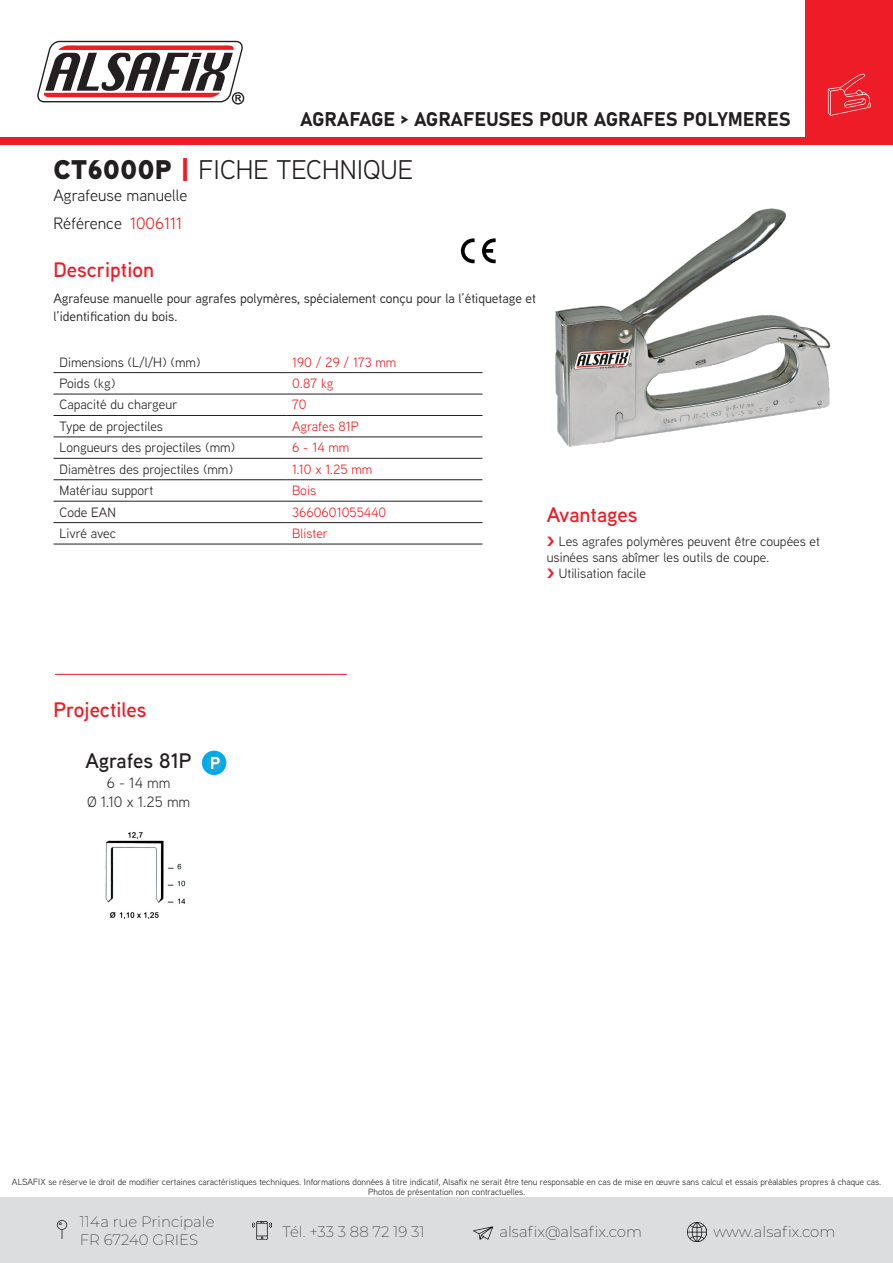
<style>
.page{position:relative;width:893px;height:1263px;background:#fff}
.page>*{position:absolute;margin:0;border:0;box-sizing:border-box;transform-origin:0 0}
.t1{font:27px "Aaux Next";color:#231f20}
.t2{font:600 21px "Aaux Next";color:#ee1c27}
.t3{font:600 21px "Aaux Next";color:#231f20}
.t4{font:19.5px "Bahnschrift";letter-spacing:-.01em;color:#231f20}
.t5{font:16.5px "Aaux Next";color:#231f20}
.t6{font:16.5px "Aaux Next";color:#ee1d23}
.t7{font:200 15px "Montserrat";color:#34312f}
.t8{font:15px "Aaux Next";color:#34312f}
.t9{font:13.5px/16.2px "Aaux Next";color:#231f20}
.t10{font:500 13.5px/18px "Aaux Next";letter-spacing:-.005em;color:#34312f}
.t11{font:13.5px "Aaux Next";color:#ee1d23}
.t12{font:9px/10.8px "Aaux Next";color:#231f20;text-align:center}
.s1{font-weight:900}
.s2{font-weight:900;color:#ee1c27}
.s3{font-weight:900;color:#ee1d23}
</style>
<div class="page">
<div style="left:0;top:1198px;width:893px;height:65px;background:#dcdddf"></div>
<img style="left:56px;top:1220px;width:12px;height:19px">
<img style="left:688px;top:1222px;width:19px;height:19px">
<img style="left:474px;top:1226px;width:18px;height:14px">
<img style="left:253px;top:1221px;width:18px;height:19px">
<div style="left:232px;top:92px;width:12px;height:13px;border:1px solid #231f20;border-radius:50%"></div>
<svg style="left:37px;top:40px;width:208px;height:63px"></svg>
<div style="left:0;top:137px;width:893px;height:8px;background:#ee1c27"></div>
<div style="left:805px;top:0;width:88px;height:139px;background:#ee1c27"></div>
<img style="left:555px;top:208px;width:276px;height:239px">
<svg style="left:461px;top:238px;width:14px;height:25px"></svg>
<svg style="left:482px;top:238px;width:14px;height:25px"></svg>
<img style="left:105px;top:832px;width:81px;height:87px">
<hr style="left:55px;top:674px;width:292px;height:1px;background:#ee1d23">
<svg style="left:828px;top:74px;width:43px;height:42px"></svg>
<svg style="left:202px;top:751px;width:24px;height:24px"></svg>
<svg style="left:211px;top:757px;width:9px;height:12px"></svg>
<hr style="left:54px;top:372px;width:232px;height:1px;background:#231f20">
<hr style="left:286px;top:372px;width:196px;height:1px;background:#231f20">
<hr style="left:54px;top:394px;width:232px;height:1px;background:#231f20">
<hr style="left:286px;top:394px;width:196px;height:1px;background:#231f20">
<hr style="left:54px;top:415px;width:232px;height:1px;background:#231f20">
<hr style="left:286px;top:415px;width:196px;height:1px;background:#231f20">
<hr style="left:54px;top:436px;width:232px;height:1px;background:#231f20">
<hr style="left:286px;top:436px;width:196px;height:1px;background:#231f20">
<hr style="left:54px;top:458px;width:232px;height:1px;background:#231f20">
<hr style="left:286px;top:458px;width:196px;height:1px;background:#231f20">
<hr style="left:54px;top:479px;width:232px;height:1px;background:#231f20">
<hr style="left:286px;top:479px;width:196px;height:1px;background:#231f20">
<hr style="left:54px;top:501px;width:232px;height:1px;background:#231f20">
<hr style="left:286px;top:501px;width:196px;height:1px;background:#231f20">
<hr style="left:54px;top:522px;width:232px;height:1px;background:#231f20">
<hr style="left:286px;top:522px;width:196px;height:1px;background:#231f20">
<hr style="left:54px;top:544px;width:232px;height:1px;background:#231f20">
<hr style="left:286px;top:544px;width:196px;height:1px;background:#231f20">
<p class="t4" style="left:300px;top:104px;width:492px">AGRAFAGE &gt; AGRAFEUSES POUR AGRAFES POLYMERES</p>
<p class="t1" style="left:54px;top:151px;width:361px"><span class="s1">CT6000P</span> <span class="s2">|</span> FICHE TECHNIQUE</p>
<p class="t5" style="left:54px;top:185px;width:135px">Agrafeuse manuelle</p>
<p class="t5" style="left:54px;top:212px;width:70px">Référence</p>
<p class="t6" style="left:130px;top:212px;width:54px">1006111</p>
<p class="t2" style="left:54px;top:255px;width:102px">Description</p>
<p class="t10" style="left:54px;top:289px;width:484px">Agrafeuse manuelle pour agrafes polymères, spécialement conçu pour la l’étiquetage et l’identification du bois.</p>
<p class="t9" style="left:60px;top:353px;width:142px">Dimensions (L/l/H) (mm)</p>
<p class="t11" style="left:292px;top:353px;width:106px">190 / 29 / 173 mm</p>
<p class="t9" style="left:60px;top:375px;width:57px">Poids (kg)</p>
<p class="t11" style="left:292px;top:374px;width:43px">0.87 kg</p>
<p class="t9" style="left:60px;top:396px;width:119px">Capacité du chargeur</p>
<p class="t11" style="left:292px;top:396px;width:16px">70</p>
<p class="t9" style="left:60px;top:418px;width:105px">Type de projectiles</p>
<p class="t11" style="left:292px;top:417px;width:68px">Agrafes 81P</p>
<p class="t9" style="left:60px;top:439px;width:177px">Longueurs des projectiles (mm)</p>
<p class="t11" style="left:292px;top:438px;width:59px">6 - 14 mm</p>
<p class="t9" style="left:60px;top:460px;width:175px">Diamètres des projectiles (mm)</p>
<p class="t11" style="left:292px;top:460px;width:82px">1.10 x 1.25 mm</p>
<p class="t9" style="left:60px;top:482px;width:95px">Matériau support</p>
<p class="t11" style="left:292px;top:481px;width:25px">Bois</p>
<p class="t9" style="left:60px;top:503px;width:58px">Code EAN</p>
<p class="t11" style="left:292px;top:503px;width:96px">3660601055440</p>
<p class="t9" style="left:60px;top:525px;width:58px">Livré avec</p>
<p class="t11" style="left:292px;top:524px;width:37px">Blister</p>
<p class="t2" style="left:547px;top:501px;width:92px">Avantages</p>
<p class="t9" style="left:547px;top:533px;width:275px"><span class="s3">&gt;</span> Les agrafes polymères peuvent être coupées et usinées sans abîmer les outils de coupe.<br><span class="s3">&gt;</span> Utilisation facile</p>
<p class="t2" style="left:54px;top:695px;width:94px">Projectiles</p>
<p class="t3" style="left:86px;top:746px;width:108px">Agrafes 81P</p>
<p class="t8" style="left:107px;top:772px;width:65px">6 - 14 mm</p>
<p class="t8" style="left:87px;top:792px;width:104px">Ø 1.10 x 1.25 mm</p>
<p class="t12" style="left:12px;top:1176px;width:871px">ALSAFIX se réserve le droit de modifier certaines caractéristiques techniques. Informations données à titre indicatif, Alsafix ne serait être tenu responsable en cas de mise en œuvre sans calcul et essais préalables propres à chaque cas.<br>Photos de présentation non contractuelles.</p>
<p class="t7" style="left:80px;top:1212px;width:136px">114a rue Principale</p>
<p class="t7" style="left:80px;top:1230px;width:120px">FR 67240 GRIES</p>
<p class="t7" style="left:283px;top:1221px;width:144px">Tél. +33 3 88 72 19 31</p>
<p class="t7" style="left:499px;top:1221px;width:144px">alsafix@alsafix.com</p>
<p class="t7" style="left:713px;top:1221px;width:124px">www.alsafix.com</p>
</div>
